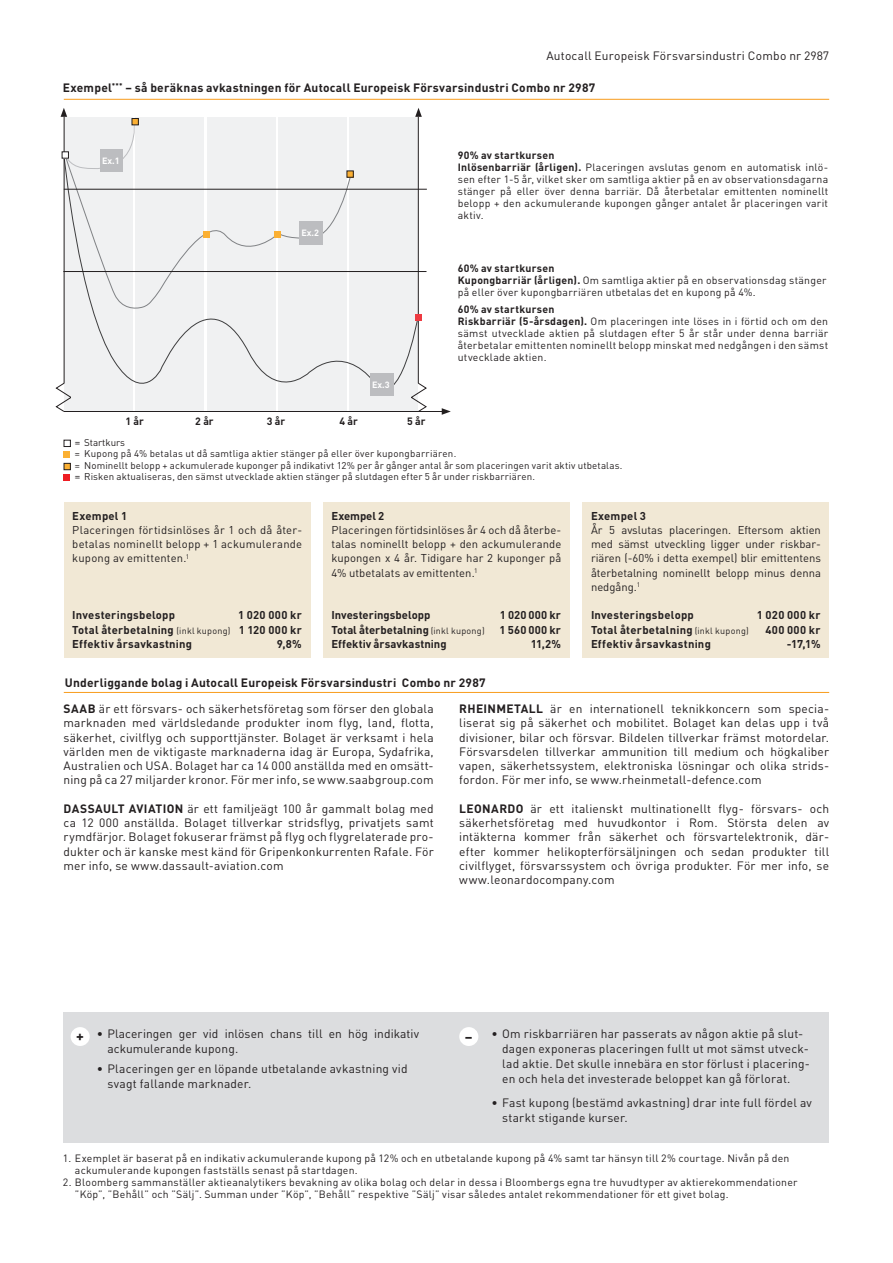
<style>
.page{position:relative;width:893px;height:1263px;background:#fff}
.page>*{position:absolute;margin:0;border:0;box-sizing:border-box;transform-origin:0 0}
.t1{font:700 14.55px "DINOT";color:#231f20}
.t2{font:12px/14.2px "DINOT";letter-spacing:.015em;color:#231f20}
.t3{font:700 12px "DINOT";letter-spacing:.02em;color:#231f20}
.t4{font:11.25px/14.2px "DINOT";letter-spacing:.005em;color:#231f20;text-align:justify}
.t5{font:700 11.25px/14.2px "DINOT";letter-spacing:.02em;color:#231f20;text-align:justify}
.t6{font:700 11.25px "DINOT";color:#231f20}
.t7{font:700 11.25px "DINOT";letter-spacing:-.005em;color:#231f20}
.t8{font:10.5px/12px "DINOT";letter-spacing:.02em;color:#231f20}
.t9{font:700 10.5px "DINOT";color:#231f20}
.t10{font:9.75px/11.1px "DINOT";letter-spacing:.015em;color:#231f20}
.t11{font:700 9px "DINOT";color:#fff}
.s1{font-weight:700}
.s2{font-size:10.5px}
.s3{font-weight:400;font-size:9px}
.s4{font-weight:700;font-size:14.55px}
</style>
<div class="page">
<div style="left:63px;top:1012px;width:765px;height:131px;background:#dcdddf"></div>
<div style="left:71px;top:1027px;width:19px;height:19px;background:#fff;border-radius:50%"></div>
<div style="left:459px;top:1027px;width:19px;height:19px;background:#fff;border-radius:50%"></div>
<hr style="left:64px;top:692px;width:765px;height:1px;background:#f89c1c">
<hr style="left:64px;top:99px;width:765px;height:1px;background:#f89c1c">
<div style="left:64px;top:503px;width:247px;height:155px;background:#f1e8d5"></div>
<div style="left:323px;top:503px;width:247px;height:155px;background:#f1e8d5"></div>
<div style="left:582px;top:503px;width:247px;height:155px;background:#f1e8d5"></div>
<div style="left:350px;top:117px;width:68px;height:293px;background:#f0f1f2"></div>
<hr style="left:64px;top:411px;width:380px;height:1px;background:#231f20">
<svg style="left:442px;top:408px;width:9px;height:7px"></svg>
<div style="left:63px;top:153px;width:355px;height:258px;background:#f0f1f2"></div>
<div style="left:370px;top:373px;width:24px;height:22px;background:#bcbdc0"></div>
<hr style="left:64px;top:117px;width:1px;height:266px;background:#231f20">
<svg style="left:56px;top:383px;width:15px;height:29px"></svg>
<svg style="left:415px;top:108px;width:7px;height:9px"></svg>
<hr style="left:418px;top:117px;width:1px;height:266px;background:#231f20">
<svg style="left:412px;top:383px;width:15px;height:28px"></svg>
<hr style="left:64px;top:189px;width:363px;height:1px;background:#231f20">
<div style="left:415px;top:314px;width:6px;height:7px;background:#ee3a41"></div>
<div style="left:64px;top:440px;width:7px;height:7px;border:1px solid #231f20"></div>
<svg style="left:64px;top:452px;width:6px;height:6px"></svg>
<svg style="left:64px;top:474px;width:6px;height:6px"></svg>
<div style="left:64px;top:463px;width:6px;height:7px;background:#fbb033"></div>
<div style="left:64px;top:463px;width:7px;height:7px;border:1px solid #231f20"></div>
<hr style="left:63px;top:271px;width:363px;height:1px;background:#231f20">
<svg style="left:61px;top:108px;width:292px;height:202px"></svg>
<div style="left:347px;top:171px;width:7px;height:7px;border:1px solid #231f20"></div>
<p class="t2" style="left:546px;top:49px;width:284px">Autocall Europeisk Försvarsindustri Combo nr 2987</p>
<p class="t3" style="left:63px;top:80px;width:534px">Exempel<sup>***</sup> – så beräknas avkastningen för Autocall Europeisk Försvarsindustri Combo nr 2987</p>
<p class="t11" style="left:102px;top:155px;width:19px">Ex.1</p>
<p class="t11" style="left:301px;top:227px;width:19px">Ex.2</p>
<p class="t11" style="left:372px;top:379px;width:19px">Ex.3</p>
<p class="t9" style="left:125px;top:414px;width:20px">1 år</p>
<p class="t9" style="left:195px;top:414px;width:20px">2 år</p>
<p class="t9" style="left:267px;top:414px;width:20px">3 år</p>
<p class="t9" style="left:339px;top:414px;width:20px">4 år</p>
<p class="t9" style="left:407px;top:414px;width:20px">5 år</p>
<p class="t8" style="left:458px;top:149px;width:372px"><span class="s1">90% av startkursen<br>Inlösenbarriär (årligen).</span> Placeringen avslutas genom en automatisk inlö&shy;sen efter 1-5 år, vilket sker om samtliga aktier på en av observationsdagarna stänger på eller över denna barriär. Då återbetalar emittenten nominellt belopp + den ackumulerande kupongen gånger antalet år placeringen varit aktiv.</p>
<p class="t8" style="left:458px;top:262px;width:370px"><span class="s1">60% av startkursen<br>Kupongbarriär (årligen).</span> Om samtliga aktier på en observationsdag stänger på eller över kupongbarriären utbetalas det en kupong på 4%.</p>
<p class="t8" style="left:458px;top:303px;width:372px"><span class="s1">60% av startkursen<br>Riskbarriär (5-årsdagen).</span> Om placeringen inte löses in i förtid och om den sämst utvecklade aktien på slutdagen efter 5 år står under denna barriär återbetalar emittenten nominellt belopp minskat med nedgången i den sämst utvecklade aktien.</p>
<p class="t10" style="left:75px;top:437px;width:383px"><span class="s2">=</span> Startkurs<br>= Kupong på 4% betalas ut då samtliga aktier stänger på eller över kupongbarriären.</p>
<p class="t10" style="left:75px;top:471px;width:462px"><span class="s2">=</span> Risken aktualiseras, den sämst utvecklade aktien stänger på slutdagen efter 5 år under riskbarriären.</p>
<p class="t10" style="left:75px;top:459px;width:549px">= Nominellt belopp + ackumulerade kuponger på indikativt 12% per år gånger antal år som placeringen varit aktiv utbetalas.</p>
<p class="t5" style="left:72px;top:508px;width:57px">Exempel 1</p>
<p class="t4" style="left:72px;top:523px;width:231px">Placeringen förtidsinlöses år 1 och då åter&shy;betalas nominellt belopp + 1 ackumulerande kupong av emittenten.<sup>1</sup></p>
<p class="t5" style="left:72px;top:608px;width:231px;text-indent:166px">1 020 000 kr Total återbetalning <span class="s3">(inkl kupong)</span> 1 120 000 kr Effektiv årsavkastning</p>
<p class="t5" style="left:72px;top:608px;width:104px">Investeringsbelopp</p>
<p class="t5" style="left:277px;top:636px;width:27px">9,8%</p>
<p class="t7" style="left:331px;top:508px;width:54px">Exempel 2</p>
<p class="t4" style="left:331px;top:523px;width:231px">Placeringen förtidsinlöses år 4 och då återbe&shy;talas nominellt belopp + den ackumulerande kupongen x 4 år. Tidigare har 2 kuponger på 4% utbetalats av emittenten.<sup>1</sup></p>
<p class="t6" style="left:331px;top:608px;width:101px">Investeringsbelopp</p>
<p class="t5" style="left:500px;top:608px;width:63px">1 020 000 kr</p>
<p class="t6" style="left:331px;top:622px;width:155px">Total återbetalning <span class="s3">(inkl kupong)</span></p>
<p class="t5" style="left:500px;top:622px;width:63px">1 560 000 kr</p>
<p class="t5" style="left:331px;top:636px;width:117px">Effektiv årsavkastning</p>
<p class="t5" style="left:531px;top:636px;width:32px">11,2%</p>
<p class="t3" style="left:65px;top:675px;width:422px">Underliggande bolag i Autocall Europeisk Försvarsindustri Combo nr 2987</p>
<p class="t5" style="left:591px;top:508px;width:57px">Exempel 3</p>
<p class="t4" style="left:591px;top:523px;width:231px">År 5 avslutas placeringen. Eftersom aktien med sämst utveckling ligger under riskbar&shy;riären (-60% i detta exempel) blir emittentens återbetalning nominellt belopp minus denna nedgång.<sup>1</sup></p>
<p class="t5" style="left:591px;top:608px;width:104px">Investeringsbelopp</p>
<p class="t5" style="left:757px;top:608px;width:65px">1 020 000 kr</p>
<p class="t5" style="left:591px;top:622px;width:159px">Total återbetalning <span class="s3">(inkl kupong)</span></p>
<p class="t5" style="left:765px;top:622px;width:57px">400 000 kr</p>
<p class="t5" style="left:591px;top:636px;width:121px">Effektiv årsavkastning</p>
<p class="t5" style="left:787px;top:636px;width:35px">-17,1%</p>
<p class="t2" style="left:63px;top:701px;width:372px;text-align:justify"><span class="s1">SAAB</span> är ett försvars- och säkerhetsföretag som förser den globala marknaden med världsledande produkter inom flyg, land, flotta, säkerhet, civilflyg och supporttjänster. Bolaget är verksamt i hela världen men de viktigaste marknaderna idag är Europa, Sydafrika, Australien och USA. Bolaget har ca 14 000 anställda med en omsätt&shy;ning på ca 27 miljarder kronor. För mer info, se www.saabgroup.com</p>
<p class="t2" style="left:63px;top:801px;width:372px;text-align:justify"><span class="s1">DASSAULT AVIATION</span> är ett familjeägt 100 år gammalt bolag med ca 12 000 anställda. Bolaget tillverkar stridsflyg, privatjets samt rymdfärjor. Bolaget fokuserar främst på flyg och flygrelaterade pro&shy;dukter och är kanske mest känd för Gripenkonkurrenten Rafale. För mer info, se www.dassault-aviation.com</p>
<p class="t2" style="left:459px;top:701px;width:371px;text-align:justify"><span class="s1">RHEINMETALL</span> är en internationell teknikkoncern som specia&shy;liserat sig på säkerhet och mobilitet. Bolaget kan delas upp i två divisioner, bilar och försvar. Bildelen tillverkar främst motordelar.<br>Försvarsdelen tillverkar ammunition till medium och högkaliber vapen, säkerhetssystem, elektroniska lösningar och olika strids&shy;fordon. För mer info, se www.rheinmetall-defence.com</p>
<p class="t2" style="left:459px;top:801px;width:371px;text-align:justify"><span class="s1">LEONARDO</span> är ett italienskt multinationellt flyg- försvars- och säkerhetsföretag med huvudkontor i Rom. Största delen av intäkterna kommer från säkerhet och försvartelektronik, där&shy;efter kommer helikopterförsäljningen och sedan produkter till civilflyget, försvarssystem och övriga produkter. För mer info, se www.leonardocompany.com</p>
<p class="t1" style="left:76px;top:1026px;width:9px">+</p>
<p class="t2" style="left:502px;top:1026px;width:309px;line-height:15px;text-indent:-37px"><span class="s4">–</span> • Om riskbarriären har passerats av någon aktie på slut&shy;dagen exponeras placeringen fullt ut mot sämst utveck&shy;lad aktie. Det skulle innebära en stor förlust i placering&shy;en och hela det investerade beloppet kan gå förlorat.</p>
<p class="t2" style="left:502px;top:1095px;width:311px;line-height:15px;text-indent:-11px">• Fast kupong (bestämd avkastning) drar inte full fördel av starkt stigande kurser.</p>
<p class="t2" style="left:107px;top:1026px;width:313px;line-height:15px;text-indent:-11px">• Placeringen ger vid inlösen chans till en hög indikativ ackumulerande kupong.</p>
<p class="t2" style="left:107px;top:1060px;width:302px;line-height:15px;text-indent:-11px">• Placeringen ger en löpande utbetalande avkastning vid svagt fallande marknader.</p>
<p class="t8" style="left:75px;top:1152px;width:716px;text-indent:-12px">1. Exemplet är baserat på en indikativ ackumulerande kupong på 12% och en utbetalande kupong på 4% samt tar hänsyn till 2% courtage. Nivån på den ackumulerande kupongen fastställs senast på startdagen.</p>
<p class="t8" style="left:75px;top:1176px;width:724px;text-indent:-12px">2. Bloomberg sammanställer aktieanalytikers bevakning av olika bolag och delar in dessa i Bloombergs egna tre huvudtyper av aktierekommendationer ”Köp”, ”Behåll” och ”Sälj”. Summan under ”Köp”, ”Behåll” respektive ”Sälj” visar således antalet rekommendationer för ett givet bolag.</p>
</div>
